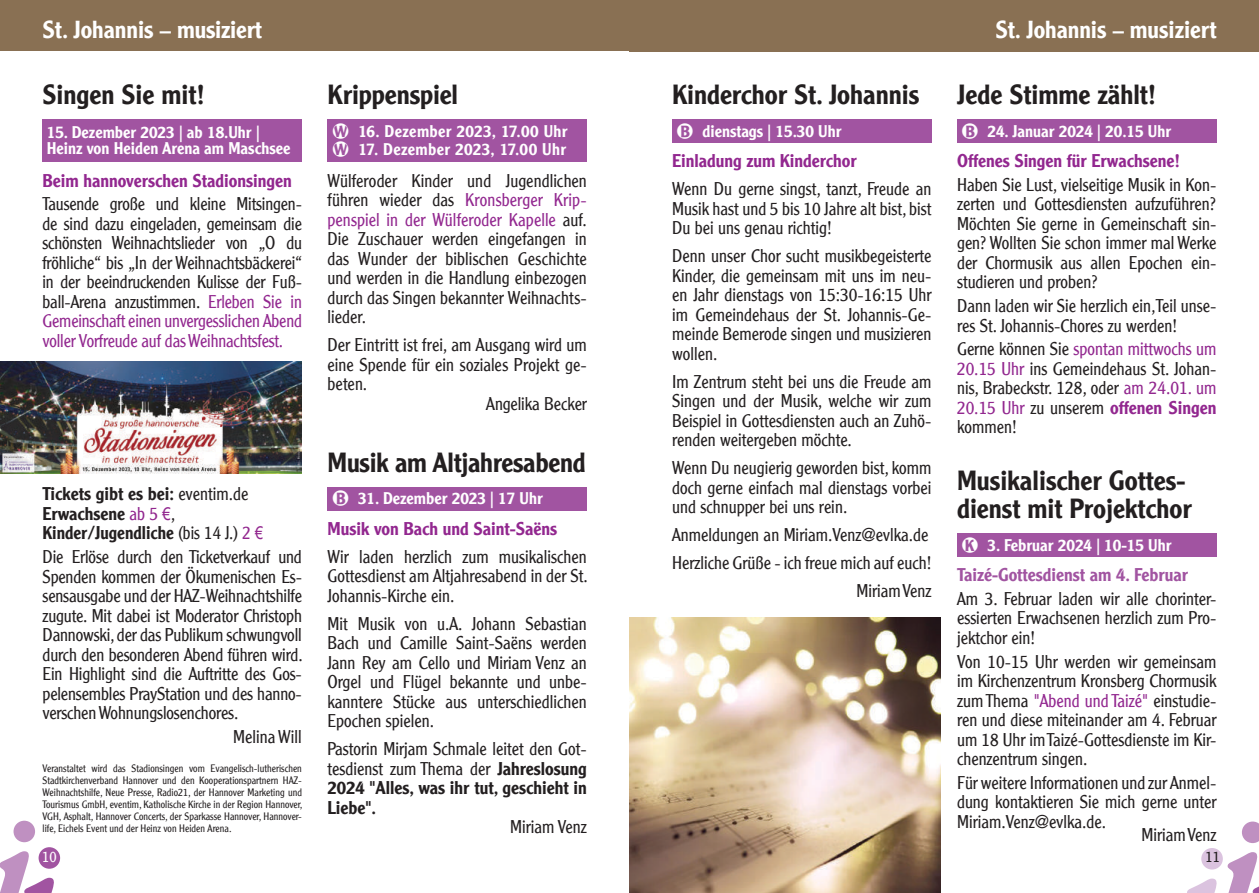
<style>
.page{position:relative;width:1259px;height:893px;background:#fff}
.page>*{position:absolute;margin:0;border:0;box-sizing:border-box;transform-origin:0 0}
.t1{font:500 27px/28.5px "Clearface Gothic LH";color:#231f20}
.t2{font:500 24px "Clearface Gothic LH";color:#fff}
.t3{font:300 18px/19.5px "Clearface Gothic LH";color:#231f20;text-align:justify}
.t4{font:500 18px "Clearface Gothic LH";color:#92278f}
.t5{font:500 18px/19.5px "Clearface Gothic LH";color:#231f20}
.t6{font:500 18px "Clearface Gothic LH";color:#a154a1}
.t7{font:500 16.5px/16.5px "Clearface Gothic LH";color:#fff}
.t8{font:500 16.5px "Clearface Gothic LH";letter-spacing:.02em;color:#fff}
.t9{font:300 15px "Clearface Gothic LH";color:#fff}
.t10{font:300 15px "Clearface Gothic LH";color:#231f20}
.t11{font:300 10.5px/12px "Clearface Gothic LH";color:#231f20;text-align:justify}
.s1{font-size:22.5px}
.s2{color:#92278f}
.s3{font-weight:300}
.s4{font-weight:300;color:#92278f}
.s5{font-family:"Arial Narrow";font-weight:400;color:#92278f}
.s6{font-weight:500}
.s7{font-weight:500;color:#92278f}
</style>
<div class="page">
<div style="left:0;top:0;width:629px;height:51px;background:#897053"></div>
<div style="left:629px;top:0;width:630px;height:51px;background:#897053"></div>
<svg style="left:1187px;top:821px;width:72px;height:72px"></svg>
<svg style="left:0;top:821px;width:60px;height:72px"></svg>
<img style="left:629px;top:617px;width:311px;height:276px">
<div style="left:957px;top:119px;width:259px;height:23px;background:#a154a1"></div>
<div style="left:957px;top:533px;width:259px;height:23px;background:#a154a1"></div>
<div style="left:672px;top:119px;width:259px;height:23px;background:#a154a1"></div>
<div style="left:43px;top:119px;width:259px;height:43px;background:#a154a1"></div>
<img style="left:0;top:361px;width:302px;height:112px">
<div style="left:327px;top:119px;width:260px;height:43px;background:#a154a1"></div>
<div style="left:327px;top:487px;width:260px;height:23px;background:#a154a1"></div>
<h2 class="t2" style="left:43px;top:15px;width:221px">St. Johannis <span class="s1">–</span> musiziert</h2>
<h2 class="t2" style="left:995px;top:15px;width:222px">St. Johannis <span class="s1">–</span> musiziert</h2>
<h1 class="t1" style="left:43px;top:80px;width:164px">Singen Sie mit!</h1>
<p class="t7" style="left:47px;top:124px;width:245px">15. Dezember 2023 | ab 18.Uhr |<br>Heinz von Heiden Arena am Maschsee</p>
<p class="t4" style="left:43px;top:169px;width:251px">Beim hannoverschen Stadionsingen</p>
<p class="t3" style="left:43px;top:194px;width:261px">Tausende große und kleine Mitsingen&shy;de sind dazu eingeladen, gemeinsam die schönsten Weihnachtslieder von „O du fröhliche“ bis „In der Weihnachtsbäckerei“ in der beeindruckenden Kulisse der Fuß&shy;ball-Arena anzustimmen. <span class="s2">Erleben Sie in Gemeinschaft einen unvergesslichen Abend voller Vorfreude auf das Weihnachtsfest.</span></p>
<p class="t5" style="left:43px;top:484px;width:222px">Tickets gibt es bei: <span class="s3">eventim.de<br></span>Erwachsene <span class="s4">ab 5</span> <span class="s5">€</span><span class="s3">,<br></span>Kinder/Jugendliche <span class="s3">(bis 14 J.)</span> <span class="s4">2</span> <span class="s5">€</span></p>
<p class="t3" style="left:43px;top:547px;width:262px">Die Erlöse durch den Ticketverkauf und Spenden kommen der Ökumenischen Es&shy;sensausgabe und der HAZ-Weihnachtshilfe zugute. Mit dabei ist Moderator Christoph Dannowski, der das Publikum schwungvoll durch den besonderen Abend führen wird.<br>Ein Highlight sind die Auftritte des Gos&shy;pelensembles PrayStation und des hanno&shy;verschen Wohnungslosenchores.</p>
<p class="t3" style="left:233px;top:727px;width:70px">Melina Will</p>
<p class="t11" style="left:43px;top:762px;width:261px">Veranstaltet wird das Stadionsingen vom Evangelisch-lutherischen Stadtkirchenverband Hannover und den Kooperationspartnern HAZ-Weihnachtshilfe, Neue Presse, Radio21, der Hannover Marketing und Tourismus GmbH, eventim, Katholische Kirche in der Region Hannover, VGH, Asphalt, Hannover Concerts, der Sparkasse Hannover, Hannover&shy;life, Eichels Event und der Heinz von Heiden Arena.</p>
<h1 class="t1" style="left:327px;top:80px;width:132px">Krippenspiel</h1>
<p class="t8" style="left:358px;top:121px;width:211px">16. Dezember 2023, 17.00 Uhr</p>
<p class="t8" style="left:358px;top:139px;width:209px">17. Dezember 2023, 17.00 Uhr</p>
<p class="t3" style="left:327px;top:170px;width:261px">Wülferoder Kinder und Jugendlichen führen wieder das <span class="s2">Kronsberger Krip&shy;penspiel in der Wülferoder Kapelle</span> auf.<br>Die Zuschauer werden eingefangen in das Wunder der biblischen Geschichte und werden in die Handlung einbezogen durch das Singen bekannter Weihnachts&shy;lieder.</p>
<p class="t3" style="left:327px;top:335px;width:261px">Der Eintritt ist frei, am Ausgang wird um</p>
<p class="t3" style="left:327px;top:354px;width:261px">eine Spende für ein soziales Projekt ge-</p>
<p class="t3" style="left:327px;top:374px;width:41px">beten.</p>
<p class="t3" style="left:486px;top:393px;width:102px">Angelika Becker</p>
<h1 class="t1" style="left:327px;top:448px;width:259px">Musik am Altjahresabend</h1>
<p class="t7" style="left:358px;top:490px;width:186px">31. Dezember 2023 | 17 Uhr</p>
<p class="t4" style="left:327px;top:517px;width:231px">Musik von Bach und Saint-Saëns</p>
<p class="t3" style="left:327px;top:547px;width:262px">Wir laden herzlich zum musikalischen Gottesdienst am Altjahresabend in der St.<br>Johannis-Kirche ein.</p>
<p class="t3" style="left:327px;top:614px;width:261px">Mit Musik von u.A. Johann Sebastian Bach und Camille Saint-Saëns werden Jann Rey am Cello und Miriam Venz an Orgel und Flügel bekannte und unbe&shy;kanntere Stücke aus unterschiedlichen Epochen spielen.</p>
<p class="t3" style="left:327px;top:739px;width:261px">Pastorin Mirjam Schmale leitet den Got&shy;tesdienst zum Thema der <span class="s6">Jahreslosung 2024 "Alles, was ihr tut, geschieht in Liebe".</span></p>
<p class="t3" style="left:510px;top:817px;width:78px">Miriam Venz</p>
<h1 class="t1" style="left:672px;top:80px;width:249px">Kinderchor St. Johannis</h1>
<h1 class="t1" style="left:957px;top:80px;width:201px">Jede Stimme zählt!</h1>
<p class="t7" style="left:702px;top:122px;width:140px">dienstags | 15.30 Uhr</p>
<p class="t7" style="left:987px;top:122px;width:185px">24. Januar 2024 | 20.15 Uhr</p>
<p class="t4" style="left:672px;top:150px;width:186px">Einladung zum Kinderchor</p>
<p class="t3" style="left:672px;top:179px;width:261px">Wenn Du gerne singst, tanzt, Freude an Musik hast und 5 bis 10 Jahre alt bist, bist Du bei uns genau richtig!</p>
<p class="t3" style="left:672px;top:246px;width:261px">Denn unser Chor sucht musikbegeisterte Kinder, die gemeinsam mit uns im neu&shy;en Jahr dienstags von 15:30-16:15 Uhr im Gemeindehaus der St. Johannis-Ge&shy;meinde Bemerode singen und musizieren wollen.</p>
<p class="t3" style="left:672px;top:371px;width:261px">Im Zentrum steht bei uns die Freude am Singen und der Musik, welche wir zum Beispiel in Gottesdiensten auch an Zuhö&shy;renden weitergeben möchte.</p>
<p class="t3" style="left:672px;top:458px;width:261px">Wenn Du neugierig geworden bist, komm doch gerne einfach mal dienstags vorbei und schnupper bei uns rein.</p>
<p class="t3" style="left:672px;top:521px;width:261px;line-height:28px;text-align:right">Anmeldungen an Miriam.Venz@evlka.de<br>Herzliche Grüße - ich freue mich auf euch!<br>Miriam Venz</p>
<p class="t4" style="left:957px;top:150px;width:225px">Offenes Singen für Erwachsene!</p>
<p class="t3" style="left:957px;top:175px;width:261px">Haben Sie Lust, vielseitige Musik in Kon&shy;zerten und Gottesdiensten aufzuführen?<br>Möchten Sie gerne in Gemeinschaft sin&shy;gen? Wollten Sie schon immer mal Werke der Chormusik aus allen Epochen ein&shy;studieren und proben?</p>
<p class="t3" style="left:957px;top:296px;width:261px">Dann laden wir Sie herzlich ein, Teil unse&shy;res St. Johannis-Chores zu werden!</p>
<p class="t3" style="left:957px;top:339px;width:261px">Gerne können Sie <span class="s2">spontan mittwochs um 20.15 Uhr</span> ins Gemeindehaus St. Johan&shy;nis, Brabeckstr. 128, oder <span class="s2">am 24.01. um 20.15 Uhr</span> zu unserem <span class="s7">offenen Singen </span>kommen!</p>
<h1 class="t1" style="left:957px;top:466px;width:237px">Musikalischer Gottes&shy;dienst mit Projektchor</h1>
<p class="t7" style="left:987px;top:536px;width:185px">3. Februar 2024 | 10-15 Uhr</p>
<p class="t6" style="left:957px;top:564px;width:233px">Taizé-Gottesdienst am 4. Februar</p>
<p class="t3" style="left:957px;top:589px;width:261px">Am 3. Februar laden wir alle chorinter&shy;essierten Erwachsenen herzlich zum Pro&shy;jektchor ein!</p>
<p class="t3" style="left:957px;top:652px;width:261px">Von 10-15 Uhr werden wir gemeinsam im Kirchenzentrum Kronsberg Chormusik zum Thema <span class="s2">"Abend und Taizé"</span> einstudie&shy;ren und diese miteinander am 4. Februar um 18 Uhr im Taizé-Gottesdienste im Kir&shy;chenzentrum singen.</p>
<p class="t3" style="left:957px;top:773px;width:261px">Für weitere Informationen und zur Anmel&shy;dung kontaktieren Sie mich gerne unter Miriam.Venz@evlka.de.</p>
<p class="t3" style="left:1141px;top:825px;width:77px">Miriam Venz</p>
<p class="t9" style="left:42px;top:848px;width:16px">10</p>
<p class="t10" style="left:1205px;top:848px;width:16px">11</p>
</div>
